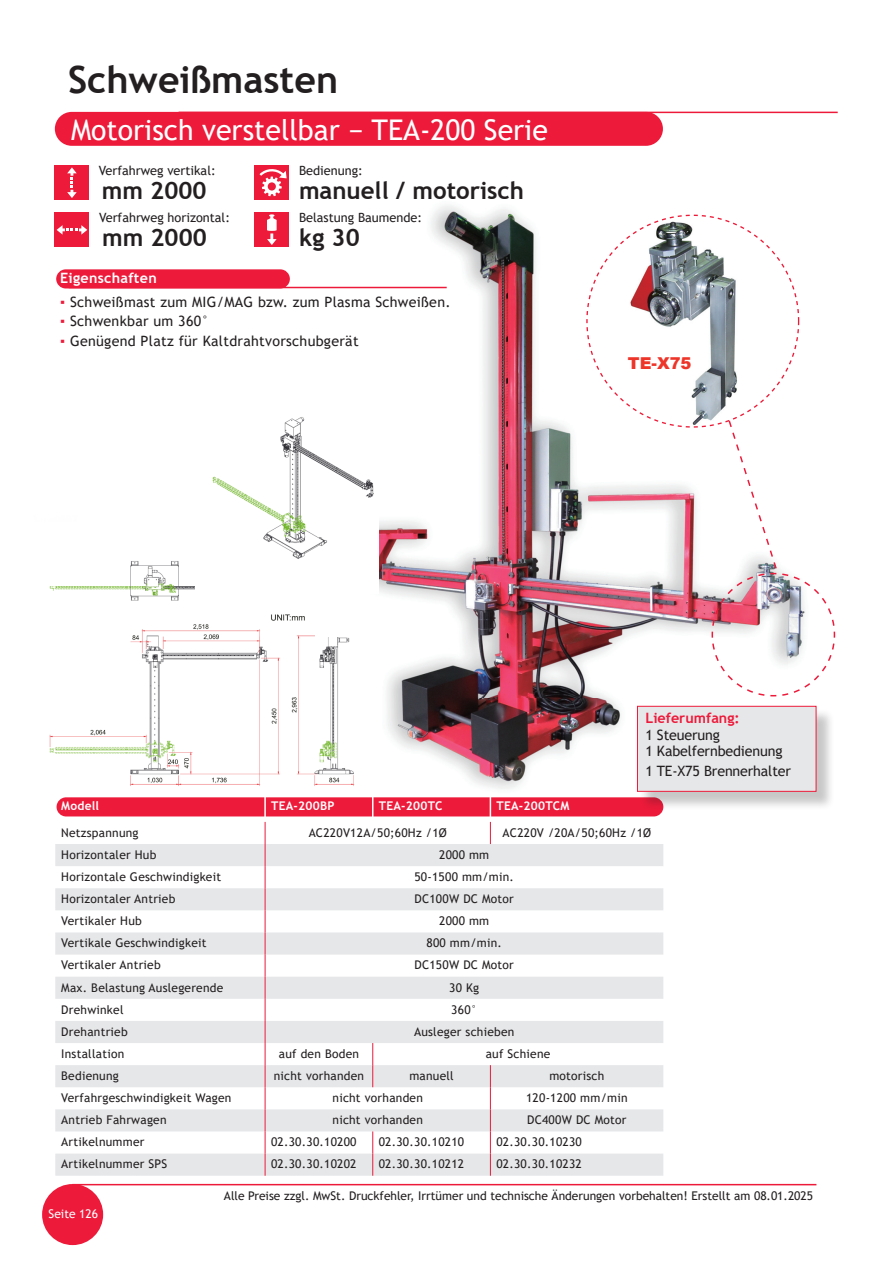
<style>
.page{position:relative;width:893px;height:1263px;background:#fff}
.page>*{position:absolute;margin:0;border:0;box-sizing:border-box;transform-origin:0 0}
.t1{font:700 37.5px "Trebuchet MS";color:#231f20}
.t2{font:28.5px "Trebuchet MS";color:#fff}
.t3{font:700 24px "Trebuchet MS";color:#231f20}
.t4{font:900 16.35px "Arial";color:#ee3529}
.t5{font:14.25px "Trebuchet MS";letter-spacing:.02em;color:#231f20}
.t6{font:14.25px/16.5px "Trebuchet MS";letter-spacing:-.01em;color:#231f20}
.t7{font:700 14.25px "Trebuchet MS";letter-spacing:.02em;color:#fff}
.t8{font:12.75px "Trebuchet MS";color:#231f20}
.t9{font:12px "Trebuchet MS";letter-spacing:.02em;color:#231f20}
.t10{font:12px "Trebuchet MS";color:#231f20}
.t11{font:700 12px "Trebuchet MS";letter-spacing:.02em;color:#fff}
.t12{font:12px "Trebuchet MS";color:#fff}
.s1{color:#ed1a3a}
.s2{font-weight:700;color:#ed1a3a}
</style>
<div class="page">
<hr style="left:72px;top:1184px;width:744px;height:1px;background:#ed1a3a">
<div style="left:42px;top:1184px;width:61px;height:61px;background:#ed1a3a;border-radius:50%"></div>
<hr style="left:179px;top:112px;width:659px;height:1px;background:#ed1a3a">
<img style="left:350px;top:205px;width:186px;height:153px">
<img style="left:379px;top:358px;width:332px;height:341px">
<img style="left:387px;top:699px;width:402px;height:113px">
<img style="left:789px;top:705px;width:28px;height:3px">
<div style="left:255px;top:166px;width:34px;height:34px;background:#ed1a3a"></div>
<svg style="left:259px;top:169px;width:28px;height:27px"></svg>
<div style="left:55px;top:166px;width:34px;height:34px;background:#ed1a3a"></div>
<svg style="left:67px;top:167px;width:10px;height:31px"></svg>
<div style="left:55px;top:213px;width:34px;height:34px;background:#ed1a3a"></div>
<svg style="left:57px;top:225px;width:30px;height:10px"></svg>
<div style="left:255px;top:213px;width:34px;height:34px;background:#ed1a3a"></div>
<svg style="left:267px;top:214px;width:10px;height:31px"></svg>
<svg style="left:586px;top:215px;width:213px;height:213px"></svg>
<hr style="left:69px;top:287px;width:378px;height:1px;background:#ed1a3a">
<svg style="left:711px;top:419px;width:125px;height:278px"></svg>
<img style="left:49px;top:561px;width:306px;height:225px">
<img style="left:212px;top:417px;width:162px;height:177px">
<div style="left:195px;top:534px;width:52px;height:66px;background:#fff"></div>
<div style="left:249px;top:578px;width:59px;height:23px;background:#fff"></div>
<div style="left:315px;top:568px;width:49px;height:69px;background:#fff"></div>
<div style="left:238px;top:560px;width:49px;height:34px;background:#fff"></div>
<div style="left:55px;top:112px;width:608px;height:34px;background:#ed1a3a;border-radius:17px"></div>
<div style="left:57px;top:797px;width:606px;height:19px;background:#ed1a3a;border-radius:10px"></div>
<svg style="left:55px;top:844px;width:608px;height:332px;fill:#e6e7e9"></svg>
<svg style="left:372px;top:1043px;width:1px;height:44px"></svg>
<hr style="left:264px;top:795px;width:2px;height:22px;background:#fff">
<svg style="left:372px;top:1131px;width:1px;height:45px"></svg>
<svg style="left:490px;top:1065px;width:1px;height:111px"></svg>
<svg style="left:264px;top:821px;width:2px;height:355px"></svg>
<svg style="left:372px;top:797px;width:1px;height:19px"></svg>
<svg style="left:490px;top:795px;width:1px;height:49px"></svg>
<div style="left:639px;top:708px;width:196px;height:102px;background:#231f20;opacity:.25"></div>
<div style="left:637px;top:706px;width:179px;height:86px;background:#e6e7e9;border:1px solid #ed1a3a"></div>
<div style="left:56px;top:269px;width:234px;height:19px;background:#ed1a3a;border-radius:10px"></div>
<p class="t1" style="left:68px;top:56px;width:272px">Schweißmasten</p>
<p class="t2" style="left:71px;top:112px;width:478px">Motorisch verstellbar − TEA-200 Serie</p>
<p class="t8" style="left:99px;top:163px;width:118px">Verfahrweg vertikal:</p>
<p class="t3" style="left:102px;top:176px;width:106px">mm 2000</p>
<p class="t8" style="left:99px;top:210px;width:133px">Verfahrweg horizontal:</p>
<p class="t3" style="left:102px;top:223px;width:106px">mm 2000</p>
<p class="t8" style="left:299px;top:162px;width:65px">Bedienung:</p>
<p class="t3" style="left:299px;top:176px;width:227px">manuell / motorisch</p>
<p class="t8" style="left:299px;top:210px;width:125px">Belastung Baumende:</p>
<p class="t3" style="left:299px;top:223px;width:62px">kg 30</p>
<p class="t7" style="left:60px;top:269px;width:98px">Eigenschaften</p>
<p class="t5" style="left:60px;top:293px;width:392px"><span class="s1">▪</span> Schweißmast zum MIG/MAG bzw. zum Plasma Schweißen.</p>
<p class="t5" style="left:60px;top:312px;width:150px"><span class="s1">▪</span> Schwenkbar um 360°</p>
<p class="t5" style="left:60px;top:332px;width:300px"><span class="s1">▪</span> Genügend Platz für Kaltdrahtvorschubgerät</p>
<p class="t4" style="left:628px;top:352px;width:65px">TE-X75</p>
<p class="t6" style="left:645px;top:710px;width:138px"><span class="s2">Lieferumfang:<br></span>1 Steuerung<br>1 Kabelfernbedienung</p>
<p class="t6" style="left:645px;top:763px;width:147px">1 TE-X75 Brennerhalter</p>
<p class="t11" style="left:61px;top:798px;width:39px">Modell</p>
<p class="t11" style="left:271px;top:798px;width:65px">TEA-200BP</p>
<p class="t11" style="left:379px;top:798px;width:65px">TEA-200TC</p>
<p class="t11" style="left:496px;top:798px;width:75px">TEA-200TCM</p>
<p class="t9" style="left:61px;top:825px;width:79px">Netzspannung</p>
<p class="t9" style="left:309px;top:825px;width:140px">AC220V12A/50;60Hz /1Ø</p>
<p class="t9" style="left:503px;top:825px;width:150px">AC220V /20A/50;60Hz /1Ø</p>
<p class="t9" style="left:61px;top:847px;width:97px">Horizontaler Hub</p>
<p class="t9" style="left:439px;top:847px;width:52px">2000 mm</p>
<p class="t9" style="left:61px;top:869px;width:161px">Horizontale Geschwindigkeit</p>
<p class="t9" style="left:414px;top:869px;width:101px">50-1500 mm/min.</p>
<p class="t9" style="left:61px;top:891px;width:116px">Horizontaler Antrieb</p>
<p class="t9" style="left:414px;top:891px;width:101px">DC100W DC Motor</p>
<p class="t9" style="left:61px;top:913px;width:82px">Vertikaler Hub</p>
<p class="t9" style="left:439px;top:913px;width:52px">2000 mm</p>
<p class="t9" style="left:61px;top:935px;width:147px">Vertikale Geschwindigkeit</p>
<p class="t9" style="left:426px;top:935px;width:77px">800 mm/min.</p>
<p class="t9" style="left:61px;top:957px;width:101px">Vertikaler Antrieb</p>
<p class="t9" style="left:414px;top:957px;width:101px">DC150W DC Motor</p>
<p class="t9" style="left:61px;top:980px;width:164px">Max. Belastung Auslegerende</p>
<p class="t9" style="left:449px;top:980px;width:32px">30 Kg</p>
<p class="t9" style="left:61px;top:1002px;width:64px">Drehwinkel</p>
<p class="t9" style="left:451px;top:1002px;width:27px">360°</p>
<p class="t9" style="left:61px;top:1024px;width:68px">Drehantrieb</p>
<p class="t9" style="left:414px;top:1024px;width:102px">Ausleger schieben</p>
<p class="t9" style="left:61px;top:1046px;width:64px">Installation</p>
<p class="t9" style="left:279px;top:1046px;width:82px">auf den Boden</p>
<p class="t9" style="left:486px;top:1046px;width:66px">auf Schiene</p>
<p class="t9" style="left:61px;top:1068px;width:59px">Bedienung</p>
<p class="t9" style="left:274px;top:1068px;width:92px">nicht vorhanden</p>
<p class="t9" style="left:409px;top:1068px;width:46px">manuell</p>
<p class="t9" style="left:549px;top:1068px;width:56px">motorisch</p>
<p class="t9" style="left:61px;top:1090px;width:172px">Verfahrgeschwindigkeit Wagen</p>
<p class="t9" style="left:333px;top:1090px;width:92px">nicht vorhanden</p>
<p class="t9" style="left:526px;top:1090px;width:103px">120-1200 mm/min</p>
<p class="t9" style="left:61px;top:1112px;width:107px">Antrieb Fahrwagen</p>
<p class="t9" style="left:333px;top:1112px;width:92px">nicht vorhanden</p>
<p class="t9" style="left:527px;top:1112px;width:101px">DC400W DC Motor</p>
<p class="t9" style="left:61px;top:1134px;width:85px">Artikelnummer</p>
<p class="t9" style="left:271px;top:1134px;width:87px">02.30.30.10200</p>
<p class="t9" style="left:379px;top:1134px;width:87px">02.30.30.10210</p>
<p class="t9" style="left:496px;top:1134px;width:87px">02.30.30.10230</p>
<p class="t9" style="left:61px;top:1156px;width:107px">Artikelnummer SPS</p>
<p class="t9" style="left:271px;top:1156px;width:87px">02.30.30.10202</p>
<p class="t9" style="left:379px;top:1156px;width:87px">02.30.30.10212</p>
<p class="t9" style="left:496px;top:1156px;width:87px">02.30.30.10232</p>
<p class="t12" style="left:49px;top:1206px;width:51px">Seite 126</p>
<p class="t10" style="left:224px;top:1188px;width:591px">Alle Preise zzgl. MwSt. Druckfehler, Irrtümer und technische Änderungen vorbehalten! Erstellt am 08.01.2025</p>
</div>
